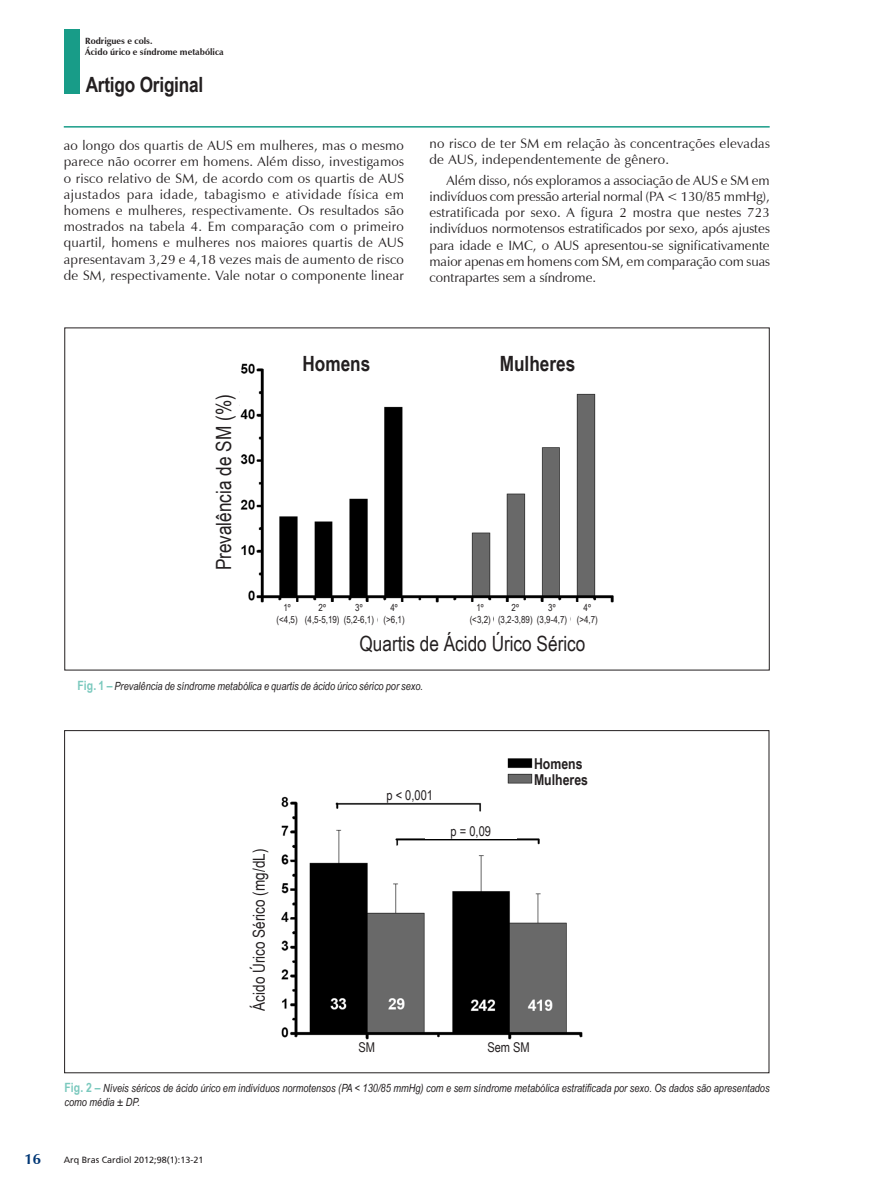
<style>
.page{position:relative;width:893px;height:1191px;background:#fff}
.page>*{position:absolute;margin:0;border:0;box-sizing:border-box;transform-origin:0 0}
.t1{font:21px "Arial Narrow";color:#231f20}
.t2{font:700 21px "Arial Narrow";letter-spacing:-.005em;color:#231f20}
.t3{font:16.5px "Arial Narrow";color:#231f20}
.t4{font:700 15px "Arial Narrow";color:#231f20}
.t5{font:700 15px "Zapf Humanist 601 BT";color:#013775}
.t6{font:13.5px/16.2px "Zapf Humanist 601 BT";letter-spacing:.02em;color:#231f20;text-align:justify}
.t7{font:13.5px "Arial Narrow";color:#231f20}
.t8{font:italic 11.25px/13.5px "Arial Narrow";color:#231f20}
.t9{font:9.75px/11.7px "Arial Narrow";color:#231f20;text-align:center}
.t10{font:700 9px/10.8px "Zapf Humanist 601 BT";color:#231f20}
.t11{font:9px "Frutiger";color:#231f20}
.s1{font-weight:700;font-style:normal;font-size:12.75px;color:#7bc9be}
</style>
<div class="page">
<div style="left:64px;top:29px;width:16px;height:65px;background:#189c88"></div>
<hr style="left:64px;top:126px;width:706px;height:2px;background:#189c88">
<img style="left:239px;top:363px;width:375px;height:259px">
<div style="left:286px;top:346px;width:101px;height:30px;background:#fff"></div>
<div style="left:487px;top:346px;width:101px;height:30px;background:#fff"></div>
<div style="left:274px;top:602px;width:26px;height:23px;background:#fff"></div>
<div style="left:303px;top:602px;width:38px;height:23px;background:#fff"></div>
<div style="left:341px;top:602px;width:36px;height:23px;background:#fff"></div>
<div style="left:381px;top:602px;width:26px;height:23px;background:#fff"></div>
<div style="left:467px;top:602px;width:26px;height:23px;background:#fff"></div>
<div style="left:496px;top:602px;width:38px;height:23px;background:#fff"></div>
<div style="left:534px;top:602px;width:36px;height:23px;background:#fff"></div>
<div style="left:574px;top:602px;width:26px;height:23px;background:#fff"></div>
<img style="left:281px;top:758px;width:302px;height:282px">
<div style="left:534px;top:754px;width:51px;height:15px;background:#fff"></div>
<div style="left:534px;top:771px;width:63px;height:14px;background:#fff"></div>
<div style="left:425px;top:823px;width:91px;height:15px;background:#fff"></div>
<div style="left:364px;top:787px;width:91px;height:15px;background:#fff"></div>
<p class="t10" style="left:85px;top:36px;width:140px">Rodrigues e cols.<br>Ácido úrico e síndrome metabólica</p>
<h1 class="t2" style="left:86px;top:68px;width:119px">Artigo Original</h1>
<p class="t6" style="left:64px;top:137px;width:342px">ao longo dos quartis de AUS em mulheres, mas o mesmo parece não ocorrer em homens. Além disso, investigamos o risco relativo de SM, de acordo com os quartis de AUS ajustados para idade, tabagismo e atividade física em homens e mulheres, respectivamente. Os resultados são mostrados na tabela 4. Em comparação com o primeiro quartil, homens e mulheres nos maiores quartis de AUS apresentavam 3,29 e 4,18 vezes mais de aumento de risco de SM, respectivamente. Vale notar o componente linear</p>
<p class="t6" style="left:429px;top:135px;width:342px">no risco de ter SM em relação às concentrações elevadas de AUS, independentemente de gênero.</p>
<p class="t6" style="left:429px;top:172px;width:342px;text-indent:17px">Além disso, nós exploramos a associação de AUS e SM em indivíduos com pressão arterial normal (PA &lt; 130/85 mmHg), estratificada por sexo. A figura 2 mostra que nestes 723 indivíduos normotensos estratificados por sexo, após ajustes para idade e IMC, o AUS apresentou-se significativamente maior apenas em homens com SM, em comparação com suas contrapartes sem a síndrome.</p>
<h1 class="t1" style="left:208px;top:570px;width:178px;rotate:-90deg">Prevalência de SM (%)</h1>
<h1 class="t2" style="left:302px;top:348px;width:69px">Homens</h1>
<h1 class="t2" style="left:500px;top:348px;width:77px">Mulheres</h1>
<p class="t9" style="left:277px;top:602px;width:23px">1º (&lt;4,5)</p>
<p class="t9" style="left:305px;top:602px;width:71px;text-align:left;text-indent:14px">2º<br>(4,5-5,19) (5,2-6,1)</p>
<p class="t9" style="left:355px;top:602px;width:9px">3º</p>
<p class="t9" style="left:384px;top:602px;width:23px">4º (&gt;6,1)</p>
<p class="t9" style="left:470px;top:602px;width:23px">1º (&lt;3,2)</p>
<p class="t9" style="left:498px;top:602px;width:71px;text-align:left;text-indent:14px">2º<br>(3,2-3,89) (3,9-4,7)</p>
<p class="t9" style="left:548px;top:602px;width:9px">3º</p>
<p class="t9" style="left:577px;top:602px;width:23px">4º (&gt;4,7)</p>
<h1 class="t1" style="left:360px;top:628px;width:227px">Quartis de Ácido Úrico Sérico</h1>
<p class="t8" style="left:77px;top:679px;width:347px"><span class="s1">Fig. 1 –</span> Prevalência de síndrome metabólica e quartis de ácido úrico sérico por sexo.</p>
<p class="t3" style="left:247px;top:1010px;width:163px;rotate:-90deg">Ácido Úrico Sérico (mg/dL)</p>
<p class="t7" style="left:386px;top:785px;width:48px">p &lt; 0,001</p>
<p class="t7" style="left:451px;top:821px;width:42px">p = 0,09</p>
<p class="t4" style="left:534px;top:752px;width:50px">Homens</p>
<p class="t4" style="left:534px;top:768px;width:55px">Mulheres</p>
<p class="t7" style="left:358px;top:1037px;width:18px">SM</p>
<p class="t7" style="left:487px;top:1037px;width:44px">Sem SM</p>
<p class="t8" style="left:64px;top:1081px;width:707px"><span class="s1">Fig. 2 –</span> Níveis séricos de ácido úrico em indivíduos normotensos (PA &lt; 130/85 mmHg) com e sem síndrome metabólica estratificada por sexo. Os dados são apresentados como média ± DP.</p>
<p class="t5" style="left:25px;top:1149px;width:18px">16</p>
<p class="t11" style="left:64px;top:1154px;width:141px">Arq Bras Cardiol 2012;98(1):13-21</p>
</div>
